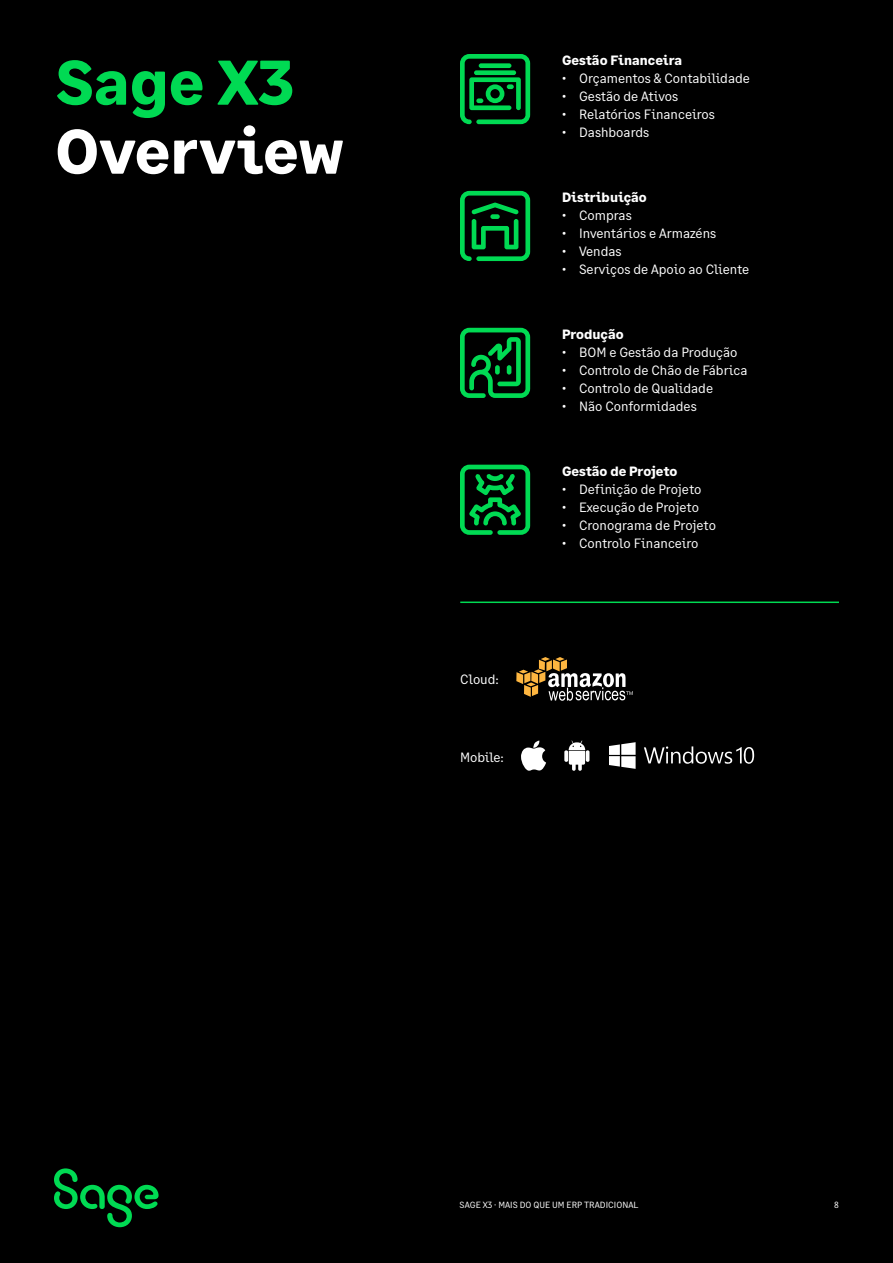
<style>
.page{position:relative;width:893px;height:1263px;background:#000}
.page>*{position:absolute;margin:0;border:0;box-sizing:border-box;transform-origin:0 0}
.t1{font:700 63px "Sage Text";color:#fff}
.t2{font:700 63px "Sage Text";color:#00da53}
.t3{font:13.5px "Sage Text";color:#fff}
.t4{font:700 13.5px "Sage Text";color:#fff}
.t5{font:9px "Sage Text";color:#fff}
</style>
<div class="page">
<svg style="left:516px;top:657px;width:117px;height:44px"></svg>
<svg style="left:609px;top:742px;width:145px;height:27px"></svg>
<svg style="left:521px;top:740px;width:25px;height:31px"></svg>
<svg style="left:564px;top:740px;width:25px;height:31px"></svg>
<hr style="left:460px;top:601px;width:379px;height:2px;background:#00da53">
<svg style="left:460px;top:54px;width:70px;height:70px"></svg>
<svg style="left:460px;top:191px;width:70px;height:70px"></svg>
<svg style="left:460px;top:328px;width:70px;height:70px"></svg>
<svg style="left:460px;top:465px;width:70px;height:70px"></svg>
<svg style="left:54px;top:1168px;width:105px;height:59px"></svg>
<h1 class="t2" style="left:56px;top:43px;width:240px">Sage X3</h1>
<h1 class="t1" style="left:55px;top:112px;width:291px">Overview</h1>
<p class="t3" style="left:460px;top:671px;width:40px">Cloud:</p>
<p class="t3" style="left:460px;top:749px;width:45px">Mobile:</p>
<p class="t4" style="left:562px;top:52px;width:122px">Gestão Financeira</p>
<p class="t3" style="left:562px;top:70px;width:189px">• Orçamentos &amp; Contabilidade</p>
<p class="t3" style="left:562px;top:88px;width:118px">• Gestão de Ativos</p>
<p class="t3" style="left:562px;top:106px;width:154px">• Relatórios Financeiros</p>
<p class="t3" style="left:562px;top:124px;width:89px">• Dashboards</p>
<p class="t4" style="left:562px;top:188px;width:86px">Distribuição</p>
<p class="t3" style="left:562px;top:207px;width:71px">• Compras</p>
<p class="t3" style="left:562px;top:225px;width:156px">• Inventários e Armazéns</p>
<p class="t3" style="left:562px;top:243px;width:61px">• Vendas</p>
<p class="t3" style="left:562px;top:261px;width:189px">• Serviços de Apoio ao Cliente</p>
<p class="t4" style="left:562px;top:325px;width:63px">Produção</p>
<p class="t3" style="left:562px;top:344px;width:177px">• BOM e Gestão da Produção</p>
<p class="t3" style="left:562px;top:362px;width:187px">• Controlo de Chão de Fábrica</p>
<p class="t3" style="left:562px;top:380px;width:153px">• Controlo de Qualidade</p>
<p class="t3" style="left:562px;top:398px;width:136px">• N ão Conformidades</p>
<p class="t4" style="left:562px;top:462px;width:117px">Gestão de Projeto</p>
<p class="t3" style="left:562px;top:481px;width:141px">• Definição de Projeto</p>
<p class="t3" style="left:562px;top:499px;width:139px">• Execução de Projeto</p>
<p class="t3" style="left:562px;top:517px;width:156px">• Cronograma de Projeto</p>
<p class="t3" style="left:562px;top:535px;width:138px">• Controlo Financeiro</p>
<p class="t5" style="left:460px;top:1200px;width:12px">Sage</p>
<p class="t5" style="left:483px;top:1200px;width:108px">X3 · Mais do que um ERP tradicio</p>
<p class="t5" style="left:622px;top:1200px;width:12px">nal</p>
<p class="t5" style="left:834px;top:1200px;width:6px">8</p>
</div>
